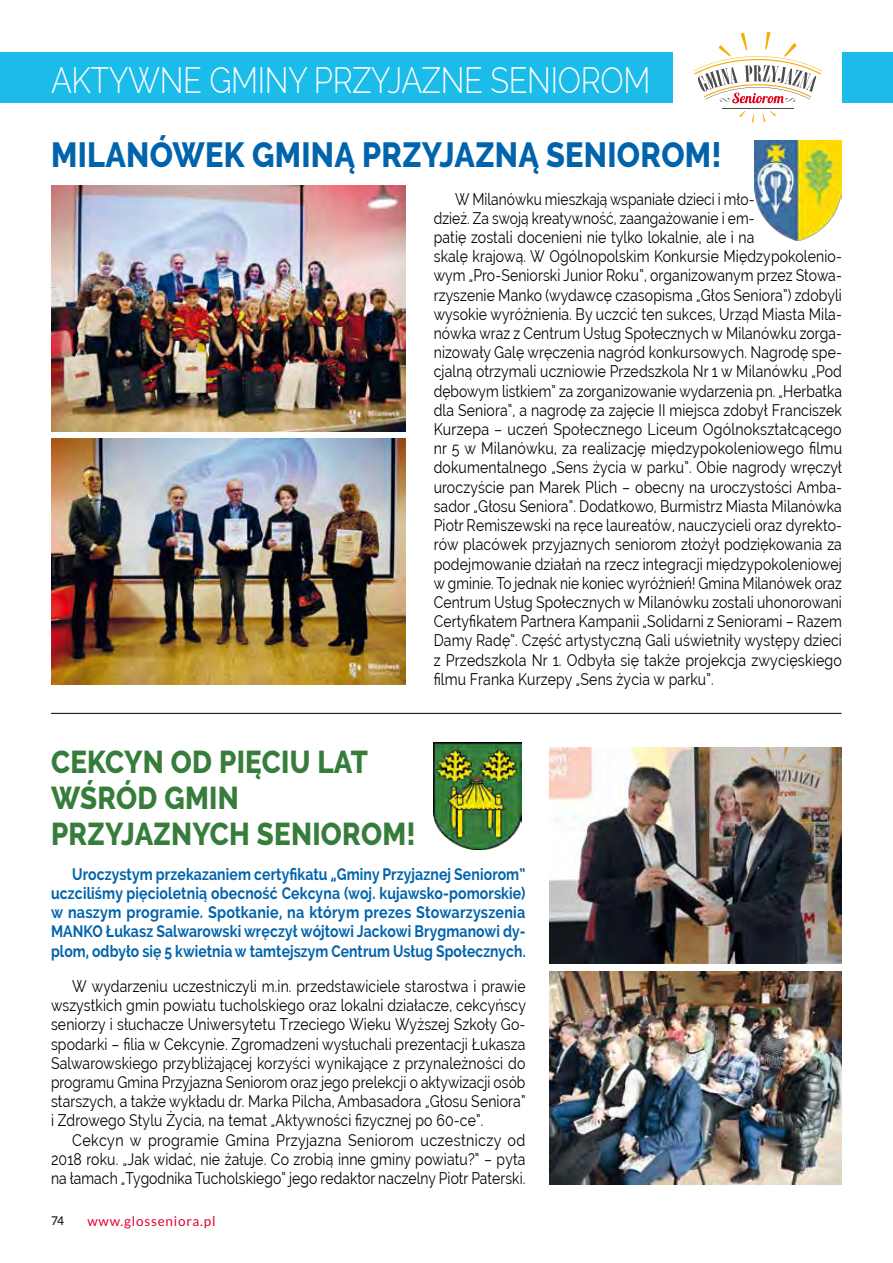
<style>
.page{position:relative;width:893px;height:1263px;background:#fff}
.page>*{position:absolute;margin:0;border:0;box-sizing:border-box;transform-origin:0 0}
.t1{font:300 36px "Raleway";letter-spacing:-.01em;color:#fff;scale:.85 1}
.t2{font:800 34.8px "Raleway";letter-spacing:.01em;color:#0064ad;scale:.88 1}
.t3{font:800 31.5px "Raleway";letter-spacing:.01em;color:#367d3c;scale:.88 1}
.t4{font:16.5px/19.2px "Raleway";letter-spacing:.01em;color:#000;scale:.83 1}
.t5{font:16.5px/19.2px "Raleway";letter-spacing:.01em;color:#000;text-align:justify;scale:.85 1}
.t6{font:700 16.5px/19.2px "Raleway";letter-spacing:.005em;color:#0064ad;text-align:justify;scale:.85 1}
.t7{font:16.5px/19.2px "Raleway";letter-spacing:.01em;color:#000;text-align:justify;scale:.87 1}
.t8{font:13.5px "Lato";letter-spacing:.06em;color:#e20030}
.t9{font:12px "Lato";color:#000}
</style>
<div class="page">
<div style="left:0;top:52px;width:893px;height:50px;background:#1bbbea"></div>
<div style="left:673px;top:42px;width:169px;height:92px;background:#fff"></div>
<hr style="left:722px;top:108px;width:72px;height:1px;background:#4b4b4d">
<svg style="left:693px;top:32px;width:129px;height:71px"></svg>
<svg style="left:762px;top:111px;width:14px;height:11px"></svg>
<svg style="left:752px;top:114px;width:2px;height:8px"></svg>
<svg style="left:740px;top:111px;width:5px;height:6px"></svg>
<img style="left:434px;top:742px;width:87px;height:108px">
<img style="left:755px;top:141px;width:87px;height:99px">
<img style="left:51px;top:185px;width:354px;height:246px">
<img style="left:51px;top:439px;width:354px;height:246px">
<img style="left:549px;top:748px;width:293px;height:215px">
<img style="left:549px;top:972px;width:293px;height:213px">
<hr style="left:51px;top:713px;width:791px;height:1px;background:#000">
<h1 class="t1" style="left:51px;top:60px;width:179px">GMAKTYINWNE</h1>
<h1 class="t1" style="left:130px;top:60px;width:531px">A PRZYJAZ GM INNYAPRZYJAZ SENIOROMNe SENIOROM</h1>
<h2 class="t2" style="left:51px;top:135px;width:55px">MILANÓWEK</h2>
<h2 class="t2" style="left:252px;top:135px;width:50px">GMINĄ</h2>
<h2 class="t2" style="left:362px;top:135px;width:46px">PRZYJAZNĄ</h2>
<h2 class="t2" style="left:546px;top:135px;width:46px">SENIOROM</h2>
<h2 class="t2" style="left:712px;top:135px;width:13px">!</h2>
<p class="t4" style="left:434px;top:189px;width:493px;text-indent:21px">W Milanówku mieszkają wspaniałe dzieci i mło-<br>dzież. Za swoją kreatywność, zaangażowanie i em-<br>patię zostali docenieni nie tylko lokalnie, ale i na<br>skalę krajową. W Ogólnopolskim Konkursie Międzypokolenio&shy;wym „Pro-Seniorski Junior Roku”, organizowanym przez Stowa&shy;rzyszenie Manko (wydawcę czasopisma „Głos Seniora”) zdobyli wysokie wyróżnienia. By uczcić ten sukces, U rząd Miasta Mila&shy;nówka wraz z Centrum Usług Społecznych w Milanówku zorga&shy;nizowały Galę wręczenia nagród konkursowych. Nagrodę spe&shy;cjalną otrzymali uczniowie Przedszkola Nr 1 w Milanówku „Pod dębowym listkiem” za zorganizowanie wydarzenia pn. „Herbatka dla Seniora”, a nagrodę za zajęcie II miejsca zdobył Franciszek Kurzepa – uczeń Społecznego Liceum Ogólnokształcącego nr 5 w Milanówku, za realizację międzypokoleniowego filmu dokumentalnego „Sens życia w parku”. Obie nagrody wręczył uroczyście pan Marek Plich – obecny na uroczystości Amba&shy;sador „Głosu Seniora”. Dodatkowo, Burmistrz Miasta Milanówka Piotr Remiszewski na ręce laureatów, nauczycieli oraz dyrekto&shy;rów placówek przyjaznych seniorom złożył podziękowania za podejmowanie działań na rzecz integracji międzypokoleniowej w gminie. To jednak nie koniec wyróżnień! Gmina Milanówek oraz Centrum Usług Społecznych w Milanówku zostali uhonorowani Certyfikatem Partnera Kampanii „Solidarni z Seniorami – Razem Damy Radę”. Część artystyczną Gali uświetniły występy dzieci z Przedszkola Nr 1. Odbyła się także projekcja zwycięskiego filmu Franka Kurzepy „Sens życia w parku”.</p>
<h3 class="t3" style="left:51px;top:743px;width:44px">CEKCYN</h3>
<h3 class="t3" style="left:171px;top:743px;width:73px">OD PIĘCIU</h3>
<h3 class="t3" style="left:317px;top:743px;width:20px">LAT</h3>
<h3 class="t3" style="left:51px;top:779px;width:26px">WŚRÓD</h3>
<h3 class="t3" style="left:164px;top:779px;width:44px">GMIN</h3>
<h3 class="t3" style="left:51px;top:815px;width:42px">PRZYJAZNYCH</h3>
<h3 class="t3" style="left:257px;top:815px;width:42px">SENIOROM</h3>
<h3 class="t3" style="left:407px;top:815px;width:12px">!</h3>
<p class="t6" style="left:51px;top:864px;width:560px;text-indent:21px">Uroczystym przekazaniem certyfikatu „Gminy Przyjaznej Seniorom” uczciliśmy pięcioletnią obecność Cekcyna (woj. kujawsko-pomorskie) w naszym programie. Spotkanie, na którym prezes Stowarzyszenia MANKO Łukasz Salwarowski wręczył wójtowi Jackowi Brygmanowi dy&shy;plom, odbyło się 5 kwietnia w tamtejszym Centrum Usług Społecznych.</p>
<p class="t5" style="left:51px;top:976px;width:560px;text-indent:21px">W wydarzeniu uczestniczyli m.in. przedstawiciele starostwa i prawie wszystkich gmin powiatu tucholskiego oraz lokalni działacze, cekcyńscy seniorzy i słuchacze Uniwersytetu Trzeciego Wieku Wyższej Szkoły Go&shy;spodarki – filia w Cekcynie. Zgromadzeni wysłuchali prezentacji Łukasza Salwarowskiego przybliżającej korzyści wynikające z przynależności do programu Gmina Przyjazna Seniorom oraz jego prelekcji o aktywizacji osób starszych, a także wykładu dr. Marka Pilcha, Ambasadora „Głosu Seniora” i Zdrowego Stylu Życia, na temat „Aktywności fizycznej po 60-ce”.</p>
<p class="t7" style="left:51px;top:1130px;width:547px;text-indent:21px">Cekcyn w programie Gmina Przyjazna Seniorom uczestniczy od 2018 roku. „Jak widać, nie żałuje. Co zrobią inne gminy powiatu?” – pyta na łamach „Tygodnika Tucholskiego” jego redaktor naczelny Piotr Paterski.</p>
<p class="t9" style="left:51px;top:1214px;width:15px">74</p>
<p class="t8" style="left:87px;top:1213px;width:130px">www.glosseniora.pl</p>
</div>
